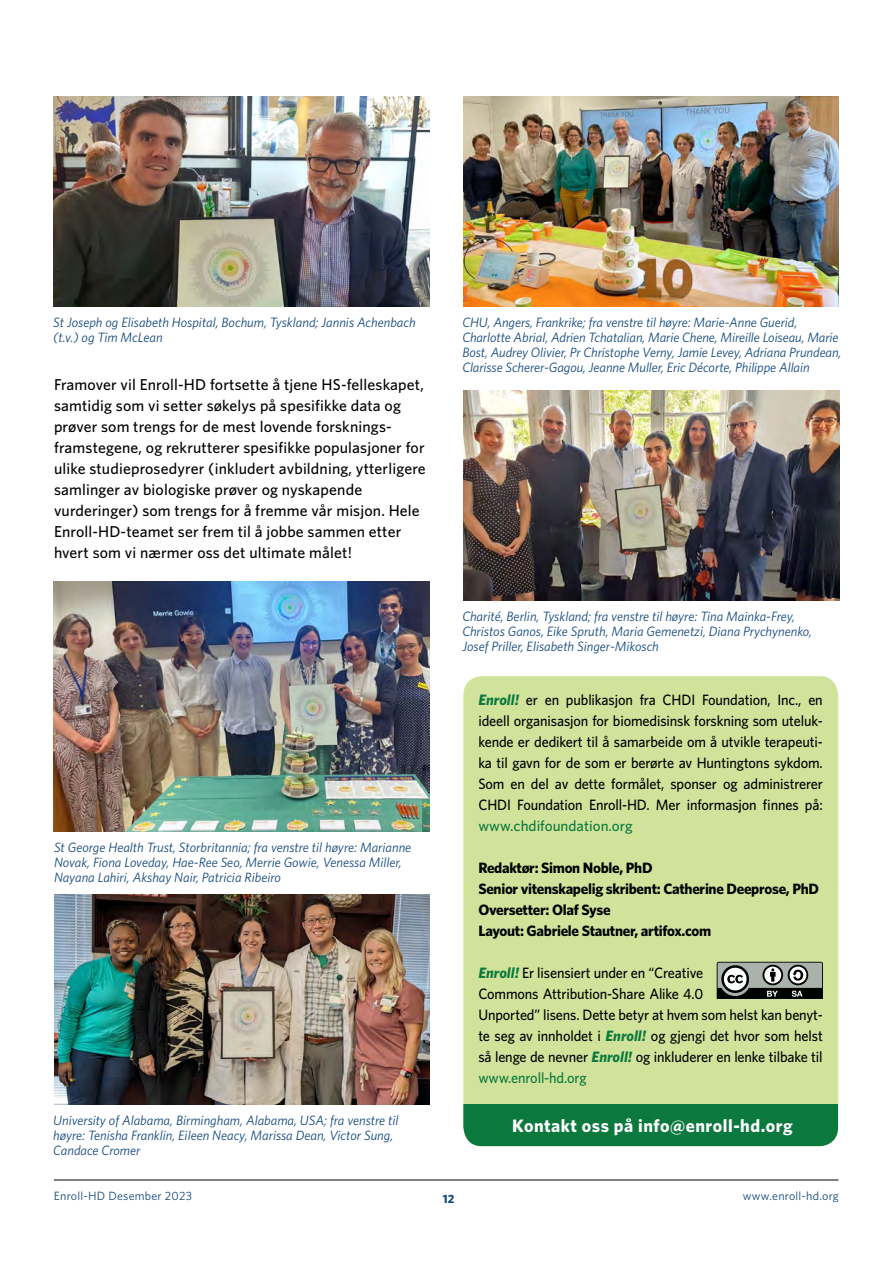
<style>
.page{position:relative;width:893px;height:1263px;background:#fff}
.page>*{position:absolute;margin:0;border:0;box-sizing:border-box;transform-origin:0 0}
.t1{font:700 18px "Whitney";letter-spacing:.03em;color:#fff}
.t2{font:500 15.75px/21px "Whitney";letter-spacing:.01em;color:#000}
.t3{font:500 15px/21px "Whitney";letter-spacing:-.01em;color:#000;text-align:justify;scale:.95 1}
.t4{font:700 15px/21px "Whitney";letter-spacing:-.02em;color:#000}
.t5{font:500 15px "Whitney";color:#0b793d}
.t6{font:italic 13.5px/15px "Whitney";color:#13487d}
.t7{font:12px "Whitney";letter-spacing:.02em;color:#13487d}
.t8{font:700 12px "Whitney";color:#13487d}
.s1{font-weight:700;font-style:italic;color:#0b793d}
.s2{color:#0b793d}
</style>
<div class="page">
<hr style="left:54px;top:1179px;width:784px;height:1px;background:#000">
<div style="left:463px;top:676px;width:375px;height:470px;background:#d1e39b;border-radius:19px"></div>
<div style="left:463px;top:1104px;width:375px;height:42px;background:#0b793d"></div>
<svg style="left:717px;top:962px;width:106px;height:37px"></svg>
<img style="left:54px;top:894px;width:376px;height:210px">
<img style="left:53px;top:96px;width:377px;height:210px">
<img style="left:463px;top:96px;width:375px;height:210px">
<img style="left:53px;top:581px;width:377px;height:250px">
<img style="left:464px;top:390px;width:375px;height:210px">
<p class="t6" style="left:53px;top:314px;width:364px">St Joseph og Elisabeth Hospital, Bochum, Tyskland; Jannis Achenbach (t.v.) og Tim McLean</p>
<p class="t2" style="left:54px;top:374px;width:373px">Framover vil Enroll-HD fortsette å tjene HS-felleskapet, samtidig som vi setter søkelys på spesifikke data og prøver som trengs for de mest lovende forsknings&shy;framstegene, og rekrutterer spesifikke populasjoner for ulike studieprosedyrer (inkludert avbildning, ytterligere samlinger av biologiske prøver og nyskapende vurderinger) som trengs for å fremme vår misjon. Hele Enroll-HD-teamet ser frem til å jobbe sammen etter hvert som vi nærmer oss det ultimate målet!</p>
<p class="t6" style="left:54px;top:839px;width:359px">St George Health Trust, Storbritannia; fra venstre til høyre: Marianne<br>Novak, Fiona Loveday, Hae-Ree Seo, Merrie Gowie, Venessa Miller,<br>Nayana Lahiri, Akshay Nair, Patricia Ribeiro</p>
<p class="t6" style="left:462px;top:314px;width:381px">CHU, Angers, Frankrike; fra venstre til høyre: Marie-Anne Guerid, Charlotte Abrial, Adrien Tchatalian, Marie Chene, Mireille Loiseau, Marie Bost, Audrey Olivier, Pr Christophe Verny, Jamie Levey, Adriana Prundean, Clarisse Scherer-Gagou, Jeanne Muller, Eric Décorte, Philippe Allain</p>
<p class="t6" style="left:462px;top:608px;width:351px">Charité, Berlin, Tyskland; fra venstre til høyre: Tina Mainka-Frey,<br>Christos Ganos, Eike Spruth, Maria Gemenetzi, Diana Prychynenko,<br>Josef Priller, Elisabeth Singer-Mikosch</p>
<p class="t3" style="left:478px;top:689px;width:364px"><span class="s1">Enroll!</span> er en publikasjon fra CHDI Foundation, Inc., en ideell organisasjon for biomedisinsk forskning som uteluk&shy;kende er dedikert til å samarbeide om å utvikle terapeuti&shy;ka til gavn for de som er berørte av Huntingtons sykdom.<br>Som en del av dette formålet, sponser og administrerer CHDI Foundation Enroll-HD. Mer informasjon finnes på:</p>
<p class="t5" style="left:478px;top:816px;width:156px">www.chdifoundation.org</p>
<p class="t4" style="left:478px;top:857px;width:342px">Redaktør: Simon Noble, PhD<br>Senior vitenskapelig skribent: Catherine Deeprose, PhD Oversetter: Olaf Syse<br>Layout: Gabriele Stautner, artifox.com</p>
<p class="t3" style="left:478px;top:962px;width:364px;text-align:left"><span class="s1">Enroll!</span> Er lisensiert under en “Creative<br>Commons Attribution-Share Alike 4.0<br>Unported” lisens. Dette betyr at hvem som helst kan benyt&shy;te seg av innholdet i <span class="s1">Enroll!</span> og gjengi det hvor som helst så lenge de nevner <span class="s1">Enroll!</span> og inkluderer en lenke tilbake til <span class="s2">www.enroll-hd.org</span></p>
<p class="t6" style="left:53px;top:1112px;width:347px">University of Alabama, Birmingham, Alabama, USA; fra venstre til høyre: Tenisha Franklin, Eileen Neacy, Marissa Dean, Victor Sung,<br>Candace Cromer</p>
<h1 class="t1" style="left:512px;top:1113px;width:282px">Kontakt oss på info@enroll-hd.org</h1>
<p class="t7" style="left:54px;top:1188px;width:140px">Enroll-HD Desember 2023</p>
<p class="t7" style="left:743px;top:1188px;width:97px">www.enroll-hd.org</p>
<p class="t8" style="left:443px;top:1191px;width:13px">12</p>
</div>
